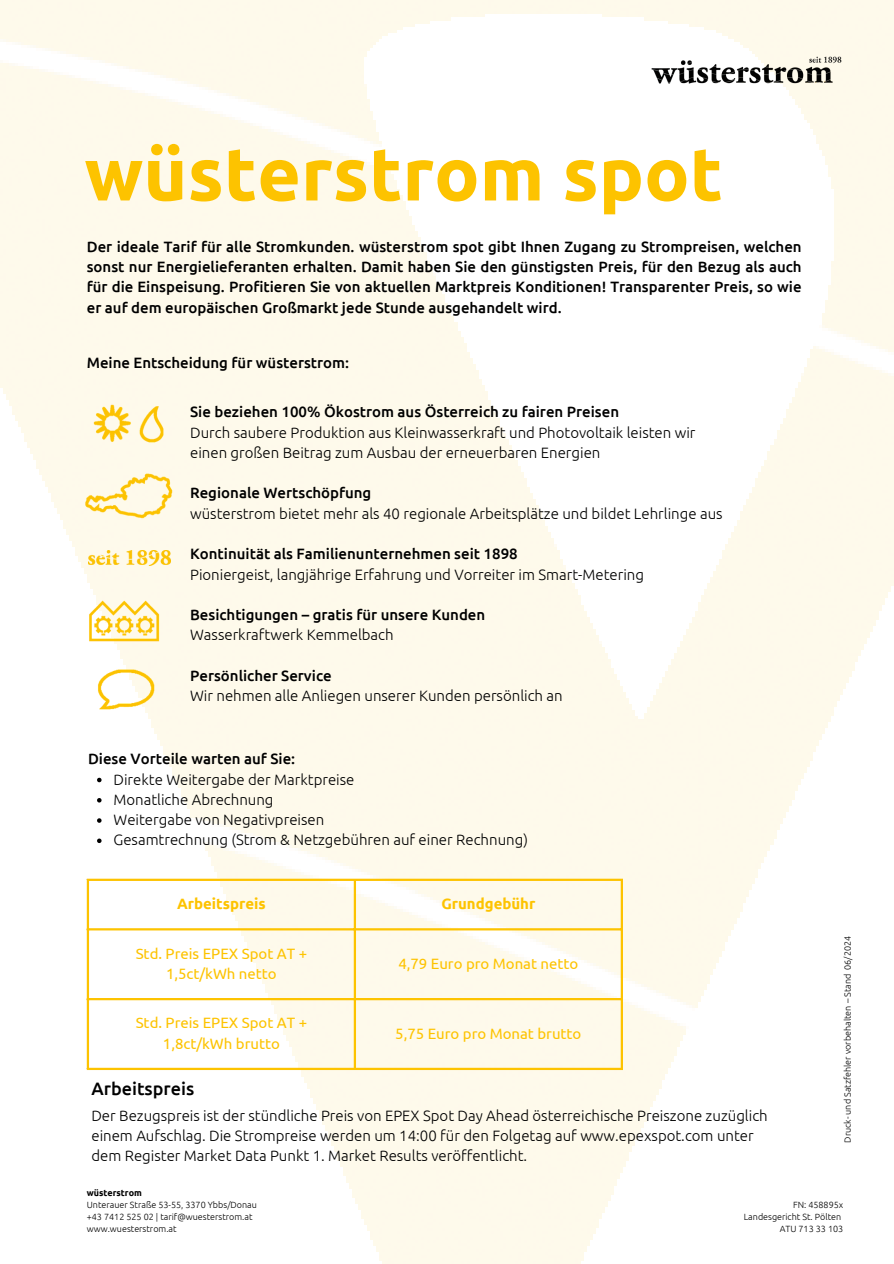
<style>
.page{position:relative;width:894px;height:1264px;background:#fff}
.page>*{position:absolute;margin:0;border:0;box-sizing:border-box;transform-origin:0 0}
.t1{font:700 75px "Ubuntu";color:#fdc300}
.t2{font:500 18px "Ubuntu";color:#000}
.t3{font:300 15px/20.2px "Ubuntu";color:#000}
.t4{font:500 15px/20.2px "Ubuntu";color:#000}
.t5{font:15px/20.2px "Ubuntu";color:#fdc300;text-align:center}
.t6{font:700 15px "Ubuntu";color:#fdc300}
.t7{font:300 9px "Ubuntu";color:#000}
.t8{font:700 9px "Ubuntu";color:#000}
.s1{font-weight:500}
.s2{font-weight:300}
</style>
<div class="page">
<img style="left:0;top:0;width:893px;height:1263px">
<img style="left:75px;top:600px;width:96px;height:43px">
<img style="left:82px;top:473px;width:92px;height:48px">
<img style="left:79px;top:397px;width:92px;height:51px">
<img style="left:87px;top:668px;width:76px;height:42px">
<img style="left:88px;top:550px;width:82px;height:16px">
<img style="left:645px;top:48px;width:210px;height:41px">
<svg style="left:97px;top:777px;width:4px;height:5px"></svg>
<svg style="left:97px;top:798px;width:4px;height:4px"></svg>
<svg style="left:97px;top:818px;width:4px;height:4px"></svg>
<svg style="left:97px;top:838px;width:4px;height:5px"></svg>
<hr style="left:87px;top:881px;width:2px;height:186px;background:#fdc300">
<hr style="left:353px;top:881px;width:3px;height:186px;background:#fdc300">
<hr style="left:620px;top:881px;width:2px;height:186px;background:#fdc300">
<hr style="left:87px;top:878px;width:535px;height:3px;background:#fdc300">
<hr style="left:87px;top:928px;width:535px;height:2px;background:#fdc300">
<hr style="left:87px;top:998px;width:535px;height:2px;background:#fdc300">
<hr style="left:87px;top:1067px;width:535px;height:3px;background:#fdc300">
<h4 class="t1" style="left:84px;top:130px;width:640px">wüsterstrom spot</h4>
<h4 class="t4" style="left:87px;top:236px;width:716px;text-align:justify">Der ideale Tarif für alle Stromkunden. wüsterstrom spot gibt Ihnen Zugang zu Strompreisen, welchen sonst nur Energielieferanten erhalten. Damit haben Sie den günstigsten Preis, für den Bezug als auch für die Einspeisung. Profitieren Sie von aktuellen Marktpreis Konditionen! Transparenter Preis, so wie er auf dem europäischen Großmarkt jede Stunde ausgehandelt wird.</h4>
<h4 class="t4" style="left:87px;top:352px;width:264px">Meine Entscheidung für wüsterstrom:</h4>
<p class="t3" style="left:190px;top:402px;width:507px"><span class="s1">Sie beziehen 100% Ökostrom aus Österreich zu fairen Preisen<br></span>Durch saubere Produktion aus Kleinwasserkraft und Photovoltaik leisten wir einen großen Beitrag zum Ausbau der erneuerbaren Energien</p>
<h1 class="t3" style="left:190px;top:483px;width:534px"><span class="s1">Regionale Wertschöpfung<br></span>wüsterstrom bietet mehr als 40 regionale Arbeitsplätze und bildet Lehrlinge aus</h1>
<h3 class="t3" style="left:190px;top:543px;width:455px"><span class="s1">Kontinuität als Familienunternehmen seit 1898<br></span>Pioniergeist, langjährige Erfahrung und Vorreiter im Smart-Metering</h3>
<h3 class="t4" style="left:190px;top:604px;width:296px">Besichtigungen – gratis für unsere Kunden<br><span class="s2">Wasserkraftwerk Kemmelbach</span></h3>
<p class="t3" style="left:190px;top:665px;width:374px"><span class="s1">Persönlicher Service<br></span>Wir nehmen alle Anliegen unserer Kunden persönlich an</p>
<p class="t4" style="left:88px;top:748px;width:209px">Diese Vorteile warten auf Sie:</p>
<p class="t3" style="left:113px;top:768px;width:242px">Direkte Weitergabe der Marktpreise</p>
<p class="t3" style="left:113px;top:789px;width:161px">Monatliche Abrechnung</p>
<p class="t3" style="left:113px;top:809px;width:212px">Weitergabe von Negativpreisen</p>
<p class="t3" style="left:113px;top:829px;width:416px">Gesamtrechnung (Strom &amp; Netzgebü hren auf einer Rechnung)</p>
<p class="t6" style="left:177px;top:895px;width:90px">Arbeitspreis</p>
<p class="t6" style="left:441px;top:895px;width:95px">Grundgebühr</p>
<p class="t5" style="left:136px;top:942px;width:173px">Std. Preis EPEX Spot AT +<br>1,5ct/kWh netto</p>
<h2 class="t5" style="left:398px;top:953px;width:181px">4,79 Euro pro Monat netto</h2>
<h4 class="t5" style="left:136px;top:1012px;width:173px">Std. Preis EPEX Spot AT +<br>1,8ct/kWh brutto</h4>
<p class="t5" style="left:395px;top:1022px;width:188px">5,75 Euro pro Monat brutto</p>
<p class="t2" style="left:91px;top:1077px;width:104px">Arbeitspreis</p>
<p class="t3" style="left:91px;top:1105px;width:677px">Der Bezugspreis ist der stü ndliche Preis von EPEX Spot Day Ahead österreichische Preiszone zuzüglich einem Aufschlag. Die Strompreise werden um 14:00 fü r den Folgetag auf www.epexspot.com unter dem Register Market Data Punkt 1. Market Results veröffentlicht.</p>
<p class="t7" style="left:842px;top:1142px;width:208px;rotate:-90deg">Druck- und Satzfehler vorbehalten – Stand 06/2024</p>
<p class="t8" style="left:87px;top:1187px;width:57px">wüsterstrom</p>
<p class="t7" style="left:87px;top:1199px;width:172px">Unterauer Straße 53-55, 3370 Ybbs/Donau</p>
<p class="t7" style="left:87px;top:1211px;width:167px">+43 7412 525 02 | tarif@wuesterstrom.at</p>
<p class="t7" style="left:87px;top:1223px;width:91px">www.wuesterstrom.at</p>
<h3 class="t7" style="left:792px;top:1199px;width:52px">FN: 458895x</h3>
<p class="t7" style="left:743px;top:1211px;width:99px">Landesgericht St. Pölten</p>
<p class="t7" style="left:779px;top:1223px;width:65px">ATU 713 33 103</p>
</div>
